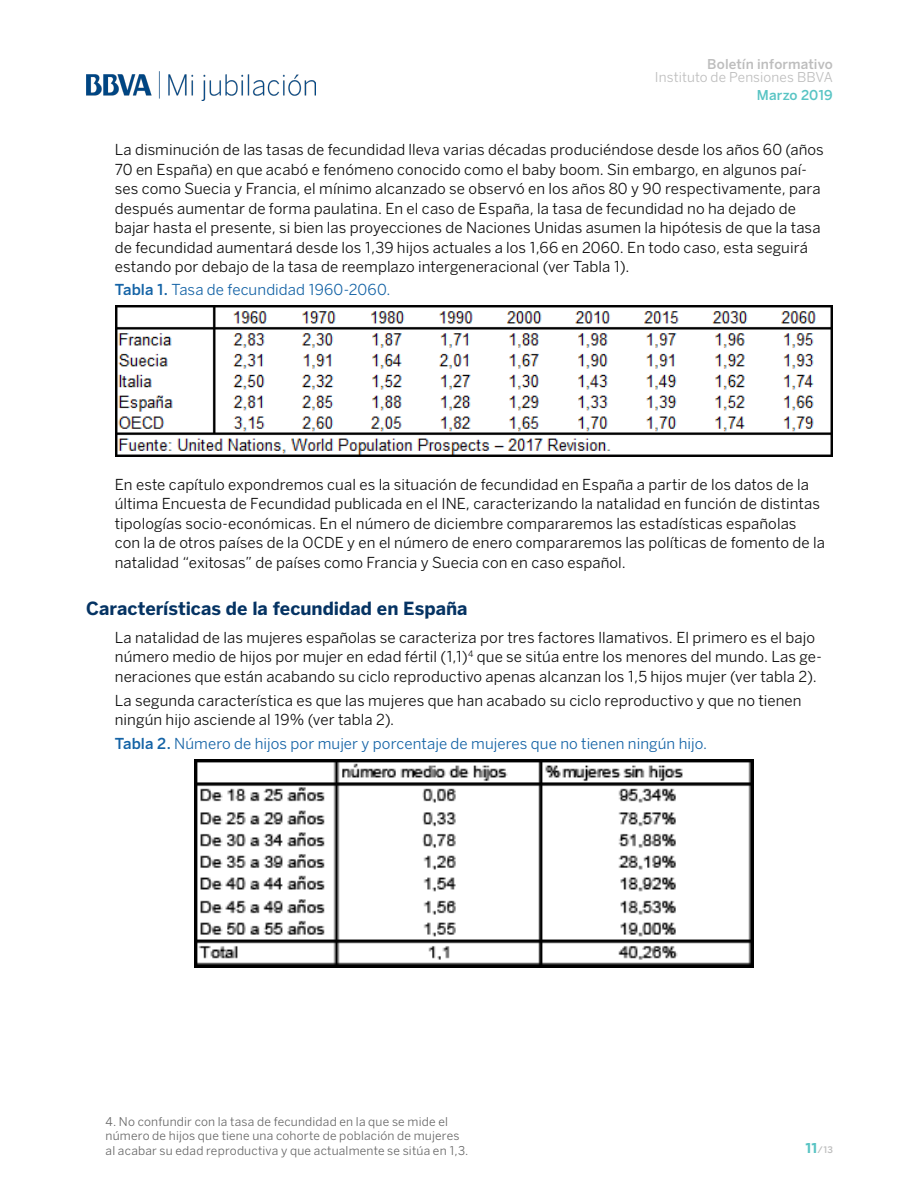
<style>
.page{position:relative;width:919px;height:1191px;background:#fff}
.page>*{position:absolute;margin:0;border:0;box-sizing:border-box;transform-origin:0 0}
.Subtitulo{font:700 18px "BBVA Benton Sans";color:#053363}
.Cuerpo{font:15px/19.5px "BBVA Benton Sans";letter-spacing:.005em;color:#0d0d0d}
.Pie{font:15px "BBVA Benton Sans";letter-spacing:.005em;color:#1463a6}
.t1{font:13.5px "BBVA Benton Sans";letter-spacing:.01em;color:#bdbdbd}
.t2{font:300 13.5px "BBVA Benton Sans";letter-spacing:.01em;color:#bdbdbd}
.t3{font:300 13.5px "BBVA Benton Sans";letter-spacing:.005em;color:#59c4c4}
.t4{font:12px/14.4px "BBVA Benton Sans";letter-spacing:.015em;color:#666}
.t5{font:300 9px "BBVA Benton Sans";color:#bdbdbd}
.s1{font-weight:300}
.s2{font-weight:700;font-size:13.5px;color:#59c4c4}
</style>
<div class="page">
<img style="left:115px;top:305px;width:717px;height:152px">
<img style="left:86px;top:72px;width:229px;height:28px">
<img style="left:194px;top:759px;width:559px;height:208px">
<p class="t2" style="left:707px;top:56px;width:127px">Boletín informativo</p>
<p class="t1" style="left:654px;top:69px;width:179px">Instituto de Pensiones BBVA</p>
<p class="t3" style="left:756px;top:87px;width:77px">Marzo 2019</p>
<p class="Cuerpo" style="left:115px;top:140px;width:710px">La disminución de las tasas de fecundidad lleva varias décadas produciéndose desde los años 60 (años 70 en España) en que acabó e fenómeno conocido como el baby boom. Sin embargo, en algunos paí&shy;ses como Suecia y Francia, el mínimo alcanzado se observó en los años 80 y 90 respectivamente, para después aumentar de forma paulatina. En el caso de España, la tasa de fecundidad no ha dejado de bajar hasta el presente, si bien las proyecciones de Naciones Unidas asumen la hipótesis de que la tasa de fecundidad aumentará desde los 1,39 hijos actuales a los 1,66 en 2060. En todo caso, esta seguirá estando por debajo de la tasa de reemplazo intergeneracional (ver Tabla 1).</p>
<p class="Pie" style="left:115px;top:280px;width:277px"><span class="s1">Tabla 1.</span> Tasa de fecundidad 1960-2060.</p>
<p class="Cuerpo" style="left:115px;top:474px;width:711px">En este capítulo expondremos cual es la situación de fecundidad en España a partir de los datos de la última Encuesta de Fecundidad publicada en el INE, caracterizando la natalidad en función de distintas tipologías socio-económicas. En el número de diciembre compararemos las estadísticas españolas con la de otros países de la OCDE y en el número de enero compararemos las políticas de fomento de la natalidad “exitosas” de países como Francia y Suecia con en caso español.</p>
<p class="Subtitulo" style="left:86px;top:597px;width:383px">Características de la fecundidad en España</p>
<p class="Cuerpo" style="left:115px;top:627px;width:708px">La natalidad de las mujeres españolas se caracteriza por tres factores llamativos. El primero es el bajo número medio de hijos por mujer en edad fértil (1,1)<sup>4</sup> que se sitúa entre los menores del mundo. Las ge&shy;neraciones que están acabando su ciclo reproductivo apenas alcanzan los 1,5 hijos mujer (ver tabla 2).</p>
<p class="Cuerpo" style="left:115px;top:690px;width:688px">La segunda característica es que las mujeres que han acabado su ciclo reproductivo y que no tienen ningún hijo asciende al 19% (ver tabla 2).</p>
<p class="Pie" style="left:115px;top:734px;width:594px"><span class="s1">Tabla 2.</span> Número de hijos por mujer y porcentaje de mujeres que no tienen ningún hijo.</p>
<p class="t4" style="left:106px;top:1114px;width:364px">4. No confundir con la tasa de fecundidad en la que se mide el número de hijos que tiene una cohorte de población de mujeres al acabar su edad reproductiva y que actualmente se sitúa en 1,3.</p>
<p class="t5" style="left:805px;top:1144px;width:29px"><span class="s2">11</span>/13</p>
</div>
